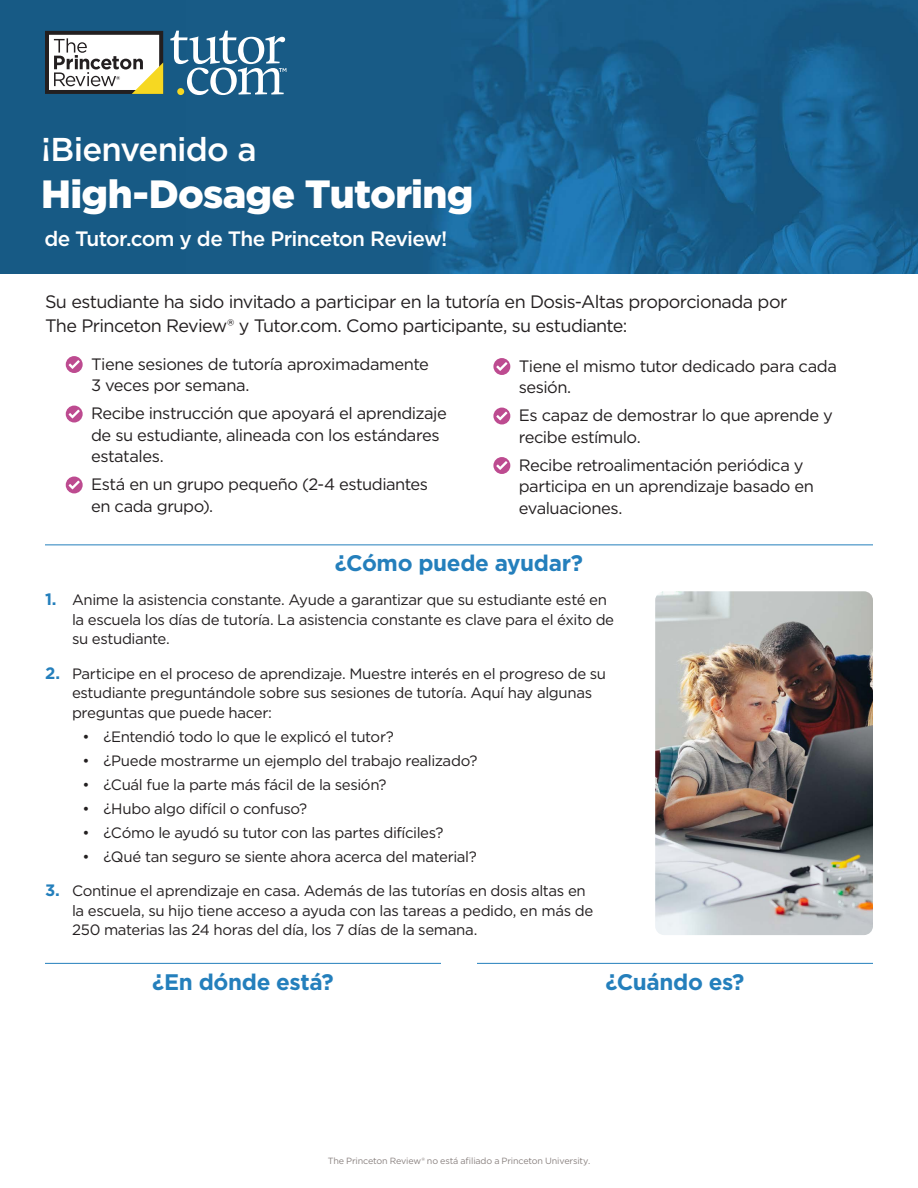
<style>
.page{position:relative;width:918px;height:1188px;background:#fff}
.page>*{position:absolute;margin:0;border:0;box-sizing:border-box;transform-origin:0 0}
.t1{font:900 39.3px "Gotham";letter-spacing:-.02em;color:#fff}
.t2{font:500 33px "Gotham";letter-spacing:-.025em;color:#fff}
.t3{font:700 22.5px "Gotham";letter-spacing:-.015em;color:#247fbc}
.t4{font:500 20.85px "Gotham";letter-spacing:-.035em;color:#fff}
.t5{font:18px/24px "Gotham";letter-spacing:-.035em;color:#231f20}
.t6{font:16.5px/21.5px "Gotham";letter-spacing:-.03em;color:#231f20}
.t7{font:15px/19.5px "Gotham";letter-spacing:-.025em;color:#231f20}
.t8{font:9px "Gotham";letter-spacing:-.015em;color:#8a8280}
.s1{font-weight:700;font-size:16.5px;color:#247fbc}
</style>
<div class="page">
<div style="left:0;top:0;width:918px;height:274px;background:#175a85"></div>
<img style="left:225px;top:0;width:693px;height:274px">
<div style="left:66px;top:356px;width:17px;height:17px;background:#bd4b90;border-radius:50%"></div>
<svg style="left:69px;top:360px;width:11px;height:9px"></svg>
<div style="left:66px;top:406px;width:17px;height:16px;background:#bd4b90;border-radius:50%"></div>
<svg style="left:69px;top:410px;width:11px;height:8px"></svg>
<div style="left:66px;top:477px;width:17px;height:16px;background:#bd4b90;border-radius:50%"></div>
<svg style="left:69px;top:481px;width:11px;height:8px"></svg>
<div style="left:493px;top:358px;width:17px;height:17px;background:#bd4b90;border-radius:50%"></div>
<svg style="left:496px;top:362px;width:11px;height:9px"></svg>
<div style="left:493px;top:408px;width:17px;height:16px;background:#bd4b90;border-radius:50%"></div>
<svg style="left:496px;top:412px;width:11px;height:8px"></svg>
<div style="left:493px;top:457px;width:17px;height:17px;background:#bd4b90;border-radius:50%"></div>
<svg style="left:496px;top:461px;width:11px;height:9px"></svg>
<svg style="left:170px;top:31px;width:116px;height:64px"></svg>
<svg style="left:45px;top:31px;width:118px;height:63px;background:#c1beb2"></svg>
<hr style="left:45px;top:544px;width:828px;height:1px;background:#247fbc">
<hr style="left:45px;top:963px;width:396px;height:1px;background:#247fbc">
<hr style="left:477px;top:963px;width:396px;height:1px;background:#247fbc">
<img style="left:655px;top:591px;width:218px;height:344px">
<h1 class="t2" style="left:41px;top:128px;width:217px">¡Bienvenido a</h1>
<h1 class="t1" style="left:41px;top:167px;width:434px">High-Dosage Tutoring</h1>
<h1 class="t4" style="left:44px;top:225px;width:405px">de Tutor.com y de The Princeton Review!</h1>
<p class="t5" style="left:45px;top:290px;width:744px">Su estudiante ha sido invitado a participar en la tutoría en Dosis-Altas proporcionada por<br>The Princeton Review® y Tutor.com. Como participante, su estudiante:</p>
<p class="t6" style="left:91px;top:353px;width:339px">Tiene sesiones de tutoría aproximadamente<br>3 veces por semana.</p>
<p class="t6" style="left:91px;top:403px;width:357px">Recibe instrucción que apoyará el aprendizaje de su estudiante, alineada con los estándares estatales.</p>
<p class="t6" style="left:91px;top:474px;width:339px">Está en un grupo pequeño (2-4 estudiantes en cada grupo).</p>
<p class="t6" style="left:519px;top:355px;width:320px">Tiene el mismo tutor dedicado para cada sesión.</p>
<p class="t6" style="left:519px;top:405px;width:316px">Es capaz de demostrar lo que aprende y recibe estímulo.</p>
<p class="t6" style="left:519px;top:454px;width:297px">Recibe retroalimentación periódica y participa en un aprendizaje basado en evaluaciones.</p>
<p class="t3" style="left:335px;top:549px;width:250px">¿Cómo puede ayudar?</p>
<p class="t7" style="left:72px;top:590px;width:544px;text-indent:-27px"><span class="s1">1.</span> Anime la asistencia constante. Ayude a garantizar que su estudiante esté en la escuela los días de tutoría. La asistencia constante es clave para el éxito de su estudiante.</p>
<p class="t7" style="left:72px;top:663px;width:536px;text-indent:-27px"><span class="s1">2.</span> Participe en el proceso de aprendizaje. Muestre interés en el progreso de su estudiante preguntándole sobre sus sesiones de tutoría. Aquí hay algunas preguntas que puede hacer:</p>
<p class="t7" style="left:82px;top:726px;width:313px">• ¿Entendió todo lo que le explicó el tutor?</p>
<p class="t7" style="left:82px;top:750px;width:396px">• ¿Puede mostrarme un ejemplo del trabajo realizado?</p>
<p class="t7" style="left:82px;top:774px;width:306px">• ¿Cuál fue la parte más fácil de la sesión?</p>
<p class="t7" style="left:82px;top:798px;width:226px">• ¿Hubo algo difícil o confuso?</p>
<p class="t7" style="left:82px;top:822px;width:362px">• ¿Cómo le ayudó su tutor con las partes difíciles?</p>
<p class="t7" style="left:82px;top:846px;width:396px">• ¿Qué tan seguro se siente ahora acerca del material?</p>
<p class="t7" style="left:72px;top:881px;width:523px;text-indent:-27px"><span class="s1">3.</span> Continue el aprendizaje en casa. Además de las tutorías en dosis altas en la escuela, su hijo tiene acceso a ayuda con las tareas a pedido, en más de<br>250 materias las 24 horas del día, los 7 días de la semana.</p>
<p class="t3" style="left:152px;top:967px;width:183px">¿En dónde está?</p>
<p class="t3" style="left:606px;top:967px;width:140px">¿Cuándo es?</p>
<p class="t8" style="left:328px;top:1155px;width:264px">The Princeton Review® no está afiliado a Princeton University.</p>
</div>
